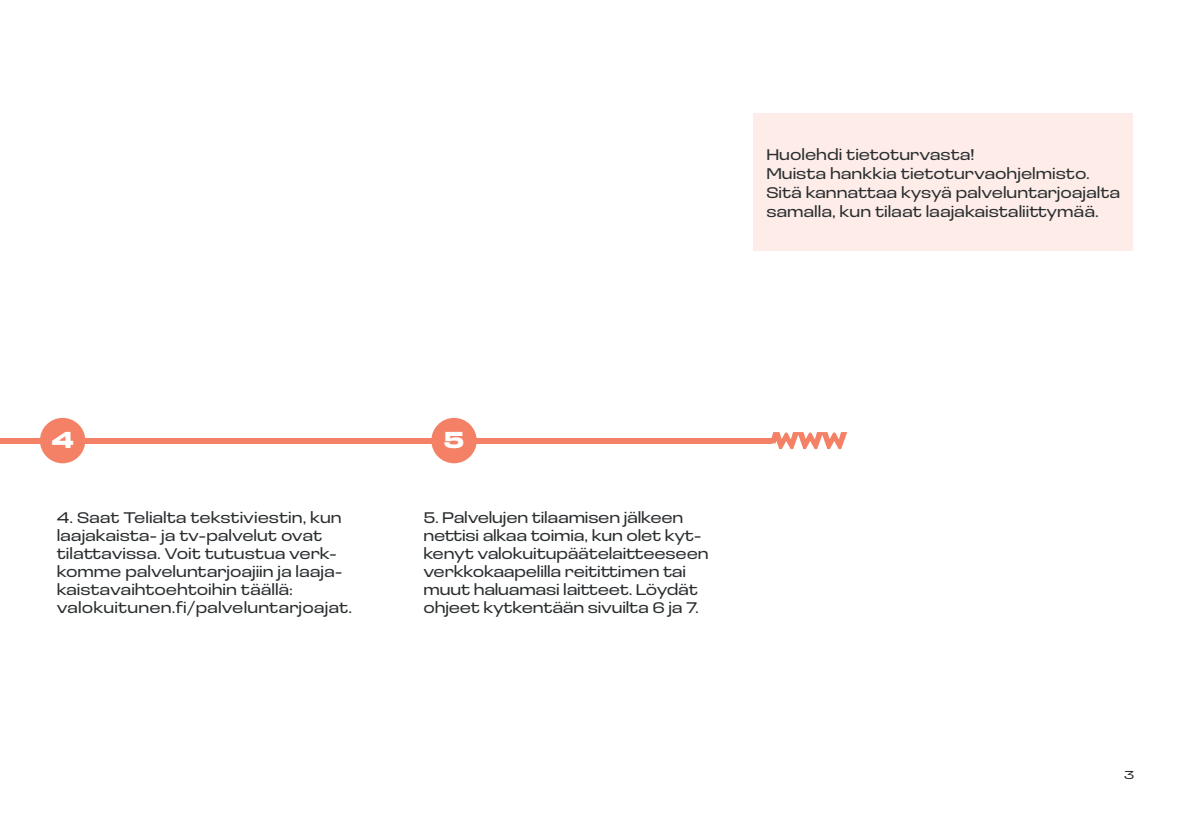
<style>
.page{position:relative;width:1191px;height:840px;background:#fff}
.page>*{position:absolute;margin:0;border:0;box-sizing:border-box;transform-origin:0 0}
.t1{font:900 24px "Loos Extended";color:#fff}
.leipäteksti{font:16px/18px "Loos Extra Wide";letter-spacing:-.01em;color:#2a2e30}
.ingressi{font:16px/19.2px "Loos Extra Wide";color:#2a2e30}
.leipäteksti-2{font:16px "Loos Extra Wide";letter-spacing:.01em;color:#2a2e30}
.t2{font:12px "Loos Extended";color:#2a2e30}
</style>
<div class="page">
<div style="left:753px;top:113px;width:380px;height:138px;background:#fdece8"></div>
<svg style="left:771px;top:432px;width:76px;height:17px"></svg>
<div style="left:0;top:437px;width:771px;height:6px;background:#f48165"></div>
<div style="left:40px;top:417px;width:45px;height:46px;background:#f48165;border-radius:50%"></div>
<div style="left:431px;top:417px;width:46px;height:46px;background:#f48165;border-radius:50%"></div>
<p class="ingressi" style="left:766px;top:144px;width:210px">Huolehdi tietoturvasta!</p>
<p class="ingressi" style="left:766px;top:163px;width:355px">Muista hankkia tietoturvaohjelmisto.<br>Sitä kannattaa kysyä palveluntarjoajalta samalla, kun tilaat laajakaistaliittymää.</p>
<p class="t1" style="left:51px;top:421px;width:24px">4</p>
<p class="t1" style="left:443px;top:421px;width:23px">5</p>
<p class="leipäteksti" style="left:57px;top:507px;width:287px">4. Saat Telialta tekstiviestin, kun laajakaista- ja tv-palvelut ovat tilattavissa. Voit tutustua verk&shy;komme palveluntarjoajiin ja laaja&shy;kaistavaihtoehtoihin täällä:</p>
<p class="leipäteksti-2" style="left:57px;top:596px;width:297px">valokuitunen.fi/palveluntarjoajat.</p>
<p class="leipäteksti" style="left:423px;top:507px;width:287px">5. Palvelujen tilaamisen jälkeen nettisi alkaa toimia, kun olet kyt&shy;kenyt valokuitupäätelaitteeseen verkkokaapelilla reitittimen tai muut haluamasi laitteet. Löydät ohjeet kytkentään sivuilta 6 ja 7.</p>
<p class="t2" style="left:1124px;top:766px;width:12px">3</p>
</div>
